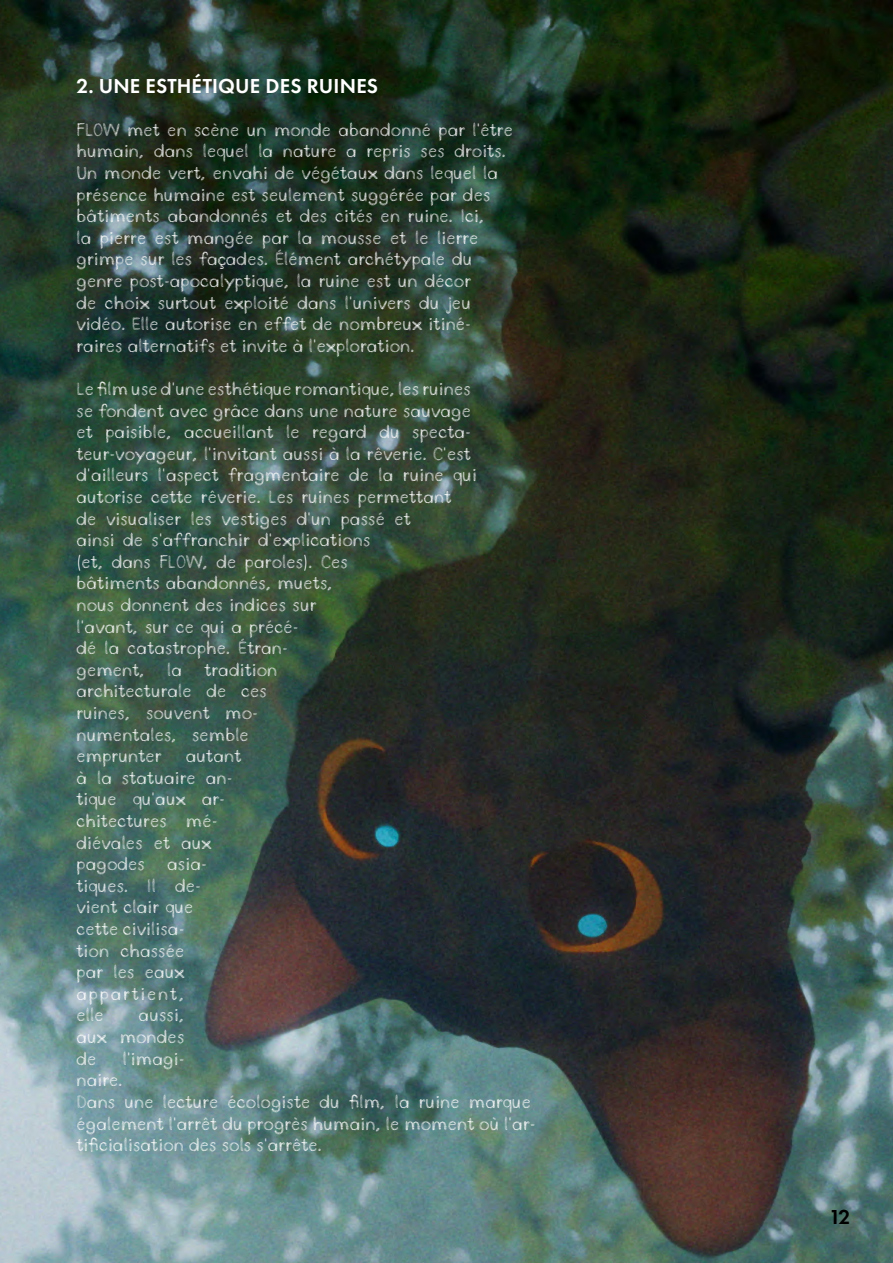
<style>
.page{position:relative;width:893px;height:1263px;background:#fff}
.page>*{position:absolute;margin:0;border:0;box-sizing:border-box;transform-origin:0 0}
.t1{font:600 21px "Futura PT";letter-spacing:.01em;color:#fff}
.t2{font:600 21px "Futura PT";color:#000}
.t3{font:18px/21.6px "Doodle Pen";color:#fff}
.s1{font-family:"Futura PT";font-weight:300}
</style>
<div class="page">
<img style="left:0;top:0;width:893px;height:1263px">
<p class="t1" style="left:77px;top:72px;width:303px">2. UNE ESTHÉTIQUE DES RUINES</p>
<p class="t3" style="left:77px;top:120px;width:438px">FLOW met en scène un monde abandonné par l’être humain, dans lequel la nature a repris ses droits.<br>Un monde vert, envahi de végétaux dans lequel la présence humaine est seulement suggérée par des bâtiments abandonnés et des cités en ruine. Ici,<br>la pierre est mangée par la mousse et le lierre grimpe sur les façades. Élément archétypale du genre post-apocalyptique, la ruine est un décor<br>de choix surtout exploité dans l’univers du jeu vidéo. Elle autorise en effet de nombreux itiné&shy;raires alternatifs et invite à l’exploration.</p>
<p class="t3" style="left:76px;top:380px;width:402px">Le film use d’une esthétique romantique, les ruines se fondent avec grâce dans une nature sauvage et paisible, accueillant le regard du specta&shy;teur-voyageur, l’invitant aussi à la rêverie. C’est d’ailleurs l’aspect fragmentaire de la ruine qui autorise cette rêverie. Les ruines permettant<br>de visualiser les vestiges d’un passé et<br>ainsi de s’affranchir d’explications<br><span class="s1">(</span>et, dans FLOW, de paroles<span class="s1">)</span>. Ces<br>bâtiments abandonnés, muets,<br>nous donnent des indices sur<br>l’avant, sur ce qui a précé-<br>dé la catastrophe. Étran-<br>gement, la tradition<br>architecturale de ces<br>ruines, souvent mo-<br>numentales, semble<br>emprunter</p>
<p class="t3" style="left:76px;top:747px;width:167px;text-indent:109px">autant à la statuaire an&shy;tique qu’aux ar&shy;chitectures mé&shy;diévales et aux pagodes asia&shy;tiques. Il de&shy;vient clair que<br>cette civilisa-<br>tion chassée<br>par les eaux appartient,<br>elle</p>
<p class="t3" style="left:76px;top:1006px;width:109px;text-align:justify;text-indent:62px">aussi, aux mondes de</p>
<p class="t3" style="left:123px;top:1049px;width:63px">l’imagi-</p>
<p class="t3" style="left:76px;top:1071px;width:461px">naire.<br>Dans une lecture écologiste du film, la ruine marque également l’arrêt du progrès humain, le moment où l’ar&shy;tificialisation des sols s’arrête.</p>
<p class="t2" style="left:829px;top:1204px;width:23px">12</p>
</div>
